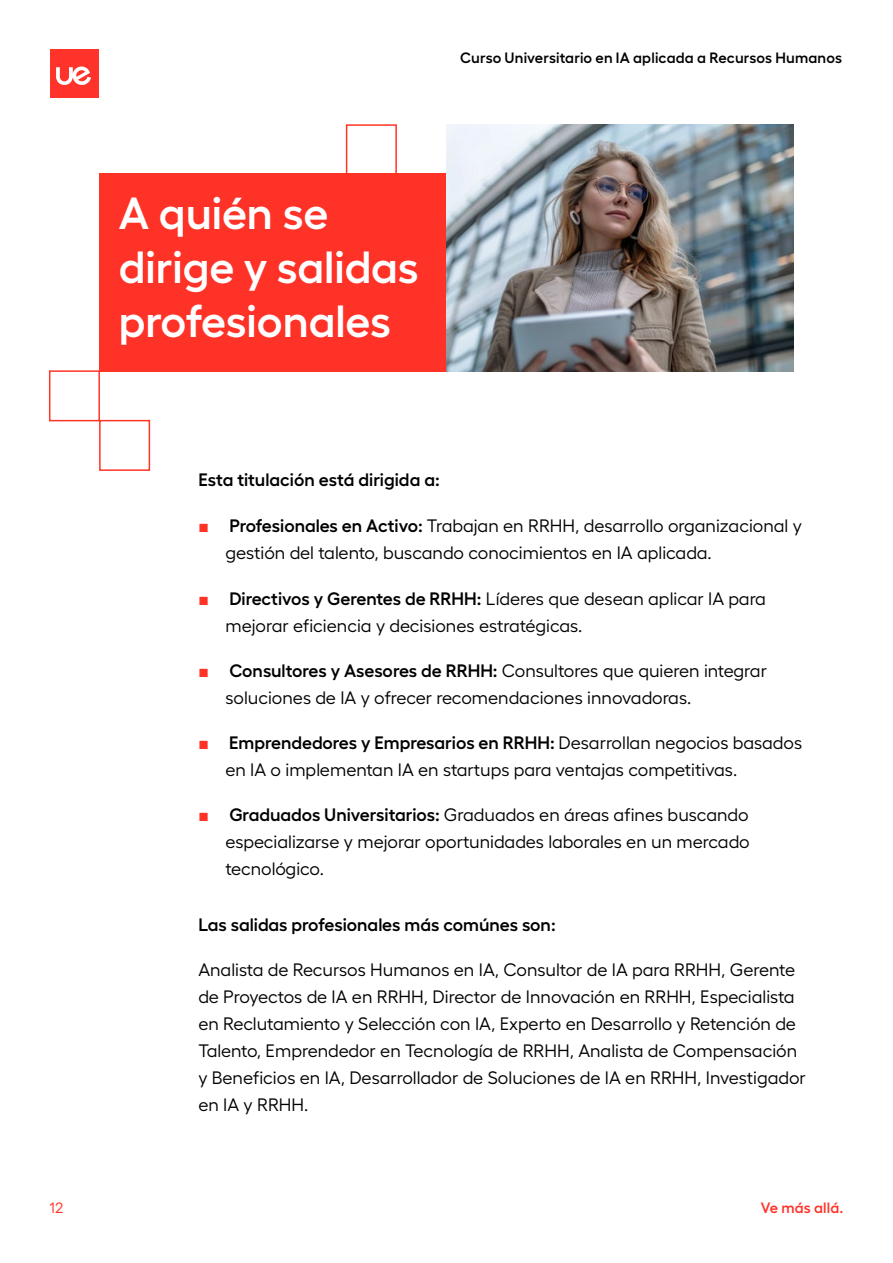
<style>
.page{position:relative;width:893px;height:1263px;background:#fff}
.page>*{position:absolute;margin:0;border:0;box-sizing:border-box;transform-origin:0 0}
.t1{font:600 45px/54px "Hellix";color:#fff}
.t2{font:18px/27px "Hellix";color:#000}
.t3{font:600 18px "Hellix";color:#000}
.t4{font:600 15px "Hellix";letter-spacing:.01em;color:#000}
.t5{font:600 15px "Hellix";letter-spacing:.01em;color:#ff3329}
.t6{font:15px "Hellix";color:#ff3326}
.s1{font-family:"ABC Normal";font-size:12px;color:#ff3326}
.s2{font-weight:600}
</style>
<div class="page">
<div style="left:50px;top:50px;width:48px;height:48px;background:#ff3329"></div>
<svg style="left:56px;top:66px;width:35px;height:19px"></svg>
<div style="left:99px;top:174px;width:347px;height:198px;background:#ff3228"></div>
<img style="left:446px;top:124px;width:348px;height:248px">
<svg style="left:49px;top:370px;width:102px;height:101px"></svg>
<svg style="left:345px;top:124px;width:53px;height:50px"></svg>
<p class="t4" style="left:460px;top:46px;width:383px">Curso Universitario en IA aplicada a Recursos Humanos</p>
<h1 class="t1" style="left:119px;top:181px;width:302px">A quién se dirige y salidas profesionales</h1>
<p class="t3" style="left:198px;top:465px;width:243px">Esta titulación está dirigida a:</p>
<p class="t2" style="left:225px;top:511px;width:578px;text-indent:-27px"><span class="s1">■</span> <span class="s2">Profesionales en Activo:</span> Trabajan en RRHH, desarrollo organizacional y gestión del talento, buscando conocimientos en IA aplicada.</p>
<p class="t2" style="left:225px;top:583px;width:542px;text-indent:-27px"><span class="s1">■</span> <span class="s2">Directivos y Gerentes de RRHH:</span> Líderes que desean aplicar IA para mejorar eficiencia y decisiones estratégicas.</p>
<p class="t2" style="left:225px;top:655px;width:543px;text-indent:-27px"><span class="s1">■</span> <span class="s2">Consultores y Asesores de RRHH:</span> Consultores que quieren integrar soluciones de IA y ofrecer recomendaciones innovadoras.</p>
<p class="t2" style="left:225px;top:727px;width:578px;text-indent:-27px"><span class="s1">■</span> <span class="s2">Emprendedores y Empresarios en RRHH:</span> Desarrollan negocios basados en IA o implementan IA en startups para ventajas competitivas.</p>
<p class="t2" style="left:225px;top:799px;width:526px;text-align:justify;text-indent:-27px"><span class="s1">■</span> <span class="s2">Graduados Universitarios:</span> Graduados en áreas afines buscando especializarse y mejorar oportunidades laborales en un mercado tecnológico.</p>
<p class="t3" style="left:198px;top:911px;width:359px">Las salidas profesionales más comúnes son:</p>
<p class="t2" style="left:198px;top:955px;width:609px">Analista de Recursos Humanos en IA, Consultor de IA para RRHH, Gerente de Proyectos de IA en RRHH, Director de Innovación en RRHH, Especialista en Reclutamiento y Selección con IA, Experto en Desarrollo y Retención de Talento, Emprendedor en Tecnología de RRHH, Analista de Compensación y Beneficios en IA, Desarrollador de Soluciones de IA en RRHH, Investigador en IA y RRHH.</p>
<p class="t6" style="left:50px;top:1197px;width:15px">12</p>
<p class="t5" style="left:761px;top:1196px;width:84px">Ve más allá.</p>
</div>
